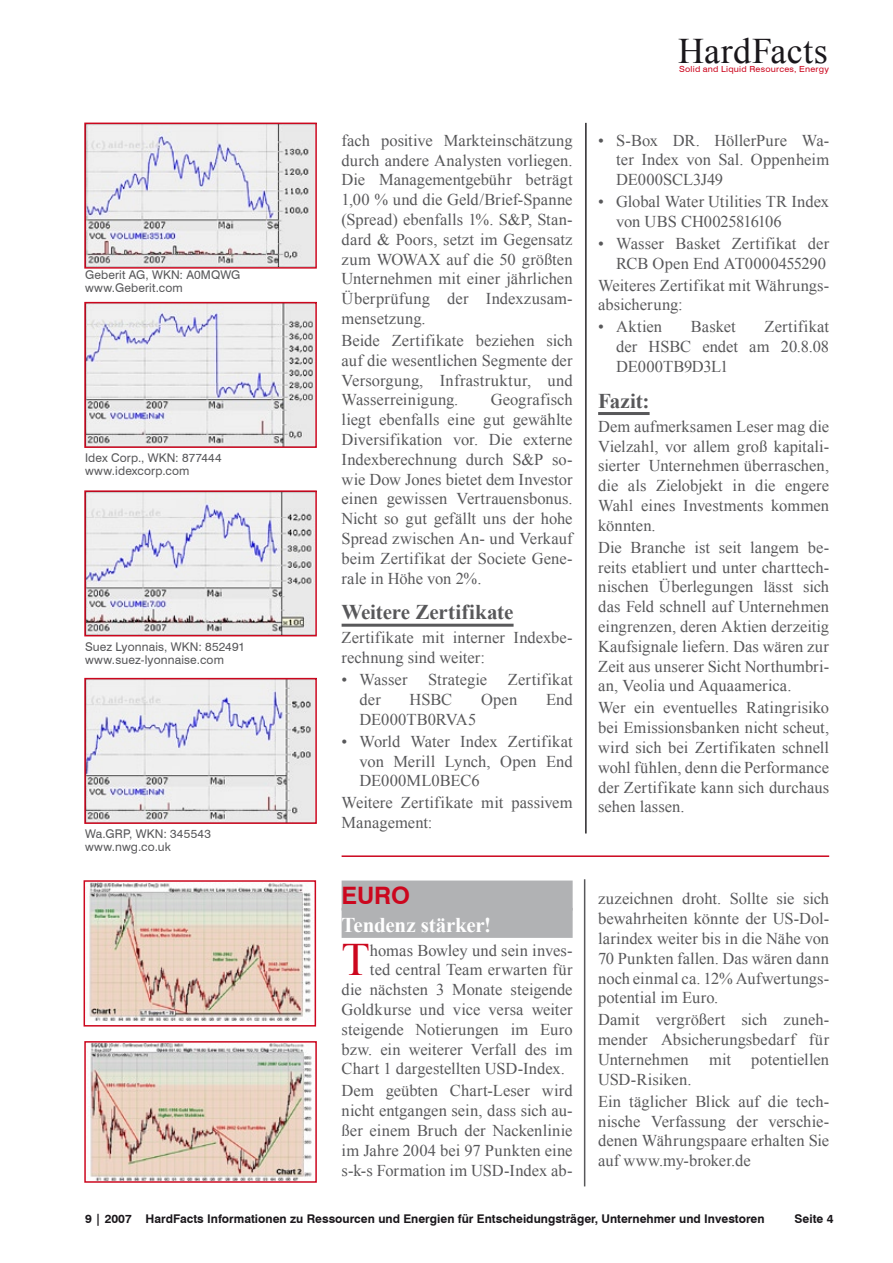
<style>
.page{position:relative;width:893px;height:1263px;background:#fff}
.page>*{position:absolute;margin:0;border:0;box-sizing:border-box;transform-origin:0 0}
.t1{font:46.35px "Times New Roman";color:#cc071e}
.t2{font:36px "Times New Roman";letter-spacing:.01em;color:#1a171b}
.t3{font:700 24px "Swiss 721 BT";color:#cc071e}
.t4{font:700 21px "Times New Roman";letter-spacing:-.005em;color:#58585a}
.t5{font:700 21px "Times New Roman";letter-spacing:-.01em;color:#fff}
.t6{font:16.5px/19.8px "Times New Roman";letter-spacing:.005em;color:#58585a;text-align:justify}
.t7{font:12px/13.2px "Swiss 721 BT";letter-spacing:.015em;color:#58585a}
.t8{font:700 12px "Swiss 721 BT";color:#1a171b}
.t9{font:8.4px "Swiss 721 BT";letter-spacing:.025em;color:#cc071e;scale:1.07 1}
</style>
<div class="page">
<hr style="left:585px;top:123px;width:2px;height:710px;background:#272528">
<hr style="left:342px;top:624px;width:172px;height:3px;background:#58585a">
<hr style="left:598px;top:412px;width:52px;height:3px;background:#58585a">
<img style="left:87px;top:126px;width:227px;height:140px">
<div style="left:84px;top:123px;width:233px;height:146px;border:2px solid #cc071e"></div>
<img style="left:87px;top:305px;width:227px;height:140px">
<div style="left:84px;top:302px;width:233px;height:146px;border:2px solid #cc071e"></div>
<img style="left:87px;top:493px;width:227px;height:140px">
<div style="left:84px;top:490px;width:233px;height:146px;border:2px solid #cc071e"></div>
<img style="left:87px;top:681px;width:227px;height:140px">
<div style="left:84px;top:678px;width:233px;height:146px;border:2px solid #cc071e"></div>
<hr style="left:342px;top:855px;width:487px;height:2px;background:#cc071e">
<div style="left:342px;top:880px;width:231px;height:30px;background:#b1b2b4"></div>
<div style="left:342px;top:908px;width:231px;height:30px;background:#b1b2b4"></div>
<img style="left:89px;top:883px;width:222px;height:138px">
<div style="left:84px;top:880px;width:232px;height:146px;border:2px solid #cc071e"></div>
<img style="left:90px;top:1044px;width:222px;height:136px">
<div style="left:84px;top:1041px;width:233px;height:142px;border:2px solid #cc071e"></div>
<hr style="left:584px;top:879px;width:1px;height:307px;background:#58585a">
<p class="t7" style="left:85px;top:268px;width:157px">Geberit AG, WKN: A0MQWG www.Geberit.com</p>
<p class="t7" style="left:85px;top:451px;width:138px">Idex Corp., WKN: 877444 www.idexcorp.com</p>
<p class="t7" style="left:85px;top:640px;width:162px">Suez Lyonnais, WKN: 852491 www.suez-lyonnaise.com</p>
<p class="t7" style="left:85px;top:827px;width:128px">Wa.GRP, WKN: 345543 www.nwg.co.uk</p>
<h2 class="t2" style="left:678px;top:27px;width:151px">HardFacts</h2>
<p class="t9" style="left:679px;top:64px;width:142px">Solid and Liquid Resources, Energy</p>
<p class="t6" style="left:342px;top:130px;width:233px">fach positive Markteinschätzung durch andere Analysten vorliegen.<br>Die Managementgebühr beträgt 1,00 % und die Geld/Brief-Spanne (Spread) ebenfalls 1%. S&amp;P, Stan&shy;dard &amp; Poors, setzt im Gegensatz zum WOWAX auf die 50 größten Unternehmen mit einer jährlichen Überprüfung der Indexzusam&shy;mensetzung.</p>
<p class="t6" style="left:342px;top:330px;width:233px">Beide Zertifikate beziehen sich auf die wesentlichen Segmente der Versorgung, Infrastruktur, und Wasserreinigung.</p>
<p class="t6" style="left:342px;top:390px;width:233px;text-indent:149px">Geografisch liegt ebenfalls eine gut gewählte Diversifikation vor. Die externe Indexberechnung durch S&amp;P so&shy;wie Dow Jones bietet dem Investor einen gewissen Vertrauensbonus.<br>Nicht so gut gefällt uns der hohe Spread zwischen An- und Verkauf beim Zertifikat der Societe Gene&shy;rale in Höhe von 2%.</p>
<p class="t4" style="left:342px;top:598px;width:173px">Weitere Zertifikate</p>
<p class="t6" style="left:342px;top:628px;width:233px">Zertifikate mit interner Indexbe&shy;rechnung sind weiter:</p>
<p class="t6" style="left:342px;top:669px;width:67px">• Wasser</p>
<p class="t6" style="left:428px;top:669px;width:61px">Strategie</p>
<p class="t6" style="left:508px;top:669px;width:66px">Zertifikat</p>
<p class="t6" style="left:360px;top:689px;width:23px">der</p>
<p class="t6" style="left:410px;top:689px;width:44px">HSBC</p>
<p class="t6" style="left:481px;top:689px;width:38px">Open</p>
<p class="t6" style="left:546px;top:689px;width:28px">End</p>
<p class="t6" style="left:360px;top:709px;width:118px">DE000TB0RVA5</p>
<p class="t6" style="left:360px;top:731px;width:214px;text-indent:-18px">• World Water Index Zertifikat von Merill Lynch, Open End DE000ML0BEC6</p>
<p class="t6" style="left:342px;top:793px;width:232px">Weitere Zertifikate mit passivem<br>Management:</p>
<h3 class="t3" style="left:342px;top:881px;width:70px">Eu ro</h3>
<p class="t5" style="left:342px;top:910px;width:151px">Tendenz stärker!</p>
<h1 class="t1" style="left:342px;top:929px;width:30px">T</h1>
<p class="t6" style="left:370px;top:940px;width:204px">homas Bowley und sein inves-</p>
<p class="t6" style="left:370px;top:960px;width:204px">ted central Team erwarten für</p>
<p class="t6" style="left:342px;top:979px;width:233px">die nächsten 3 Monate steigende</p>
<p class="t6" style="left:342px;top:999px;width:232px">Goldkurse und vice versa weiter</p>
<p class="t6" style="left:342px;top:1019px;width:232px">steigende Notierungen im Euro</p>
<p class="t6" style="left:342px;top:1039px;width:232px">bzw. ein weiterer Verfall des im</p>
<p class="t6" style="left:342px;top:1059px;width:225px">Chart 1 dargestellten USD-Index.</p>
<p class="t6" style="left:342px;top:1080px;width:233px">Dem geübten Chart-Leser wird nicht entgangen sein, dass sich au&shy;ßer einem Bruch der Nackenlinie im Jahre 2004 bei 97 Punkten eine s-k-s Formation im USD-Index ab-</p>
<p class="t6" style="left:616px;top:130px;width:215px;text-indent:-18px">• S-Box DR. HöllerPure Wa&shy;ter Index von Sal. Oppenheim DE000SCL3J49</p>
<p class="t6" style="left:616px;top:191px;width:214px;text-indent:-18px">• Global Water Utilities TR Index von UBS CH0025816106</p>
<p class="t6" style="left:598px;top:233px;width:233px;text-align:right">• Wasser Basket Zertifikat der<br>RCB Open End AT0000455290</p>
<p class="t6" style="left:598px;top:275px;width:233px">Weiteres Zertifikat mit Währungs&shy;absicherung:</p>
<p class="t6" style="left:598px;top:317px;width:65px">• Aktien</p>
<p class="t6" style="left:691px;top:317px;width:46px">Basket</p>
<p class="t6" style="left:616px;top:317px;width:215px;text-indent:148px">Zertifikat der HSBC endet am 20.8.08<br>DE000TB9D3L1</p>
<p class="t4" style="left:598px;top:386px;width:53px">Fazit:</p>
<p class="t6" style="left:598px;top:416px;width:233px">Dem aufmerksamen Leser mag die Vielzahl, vor allem groß kapitali&shy;sierter Unternehmen überraschen, die als Zielobjekt in die engere Wahl eines Investments kommen könnten.</p>
<p class="t6" style="left:598px;top:537px;width:233px">Die Branche ist seit langem be&shy;reits etabliert und unter charttech&shy;nischen Überlegungen lässt sich das Feld schnell auf Unternehmen eingrenzen, deren Aktien derzeitig Kaufsignale liefern. Das wären zur Zeit aus unserer Sicht Northumbri&shy;an, Veolia und Aquaamerica.</p>
<p class="t6" style="left:598px;top:698px;width:233px">Wer ein eventuelles Ratingrisiko bei Emissionsbanken nicht scheut, wird sich bei Zertifikaten schnell wohl fühlen, denn die Performance der Zertifikate kann sich durchaus sehen lassen.</p>
<p class="t6" style="left:598px;top:889px;width:233px">zuzeichnen droht. Sollte sie sich bewahrheiten könnte der US-Dol&shy;larindex weiter bis in die Nähe von 70 Punkten fallen. Das wären dann noch einmal ca. 12% Aufwertungs&shy;potential im Euro.</p>
<p class="t6" style="left:598px;top:1010px;width:233px">Damit vergrößert sich zuneh&shy;mender Absicherungsbedarf für Unternehmen mit potentiellen USD-Risiken.</p>
<p class="t6" style="left:598px;top:1091px;width:233px">Ein täglicher Blick auf die tech&shy;nische Verfassung der verschie&shy;denen Währungspaare erhalten Sie auf www.my-broker.de</p>
<p class="t8" style="left:85px;top:1211px;width:700px">9 | 2007 HardFacts Informationen zu Ressourcen und Energien für Entscheidungsträger, Unternehmer und Investoren S</p>
<p class="t8" style="left:803px;top:1211px;width:22px">eite</p>
</div>
